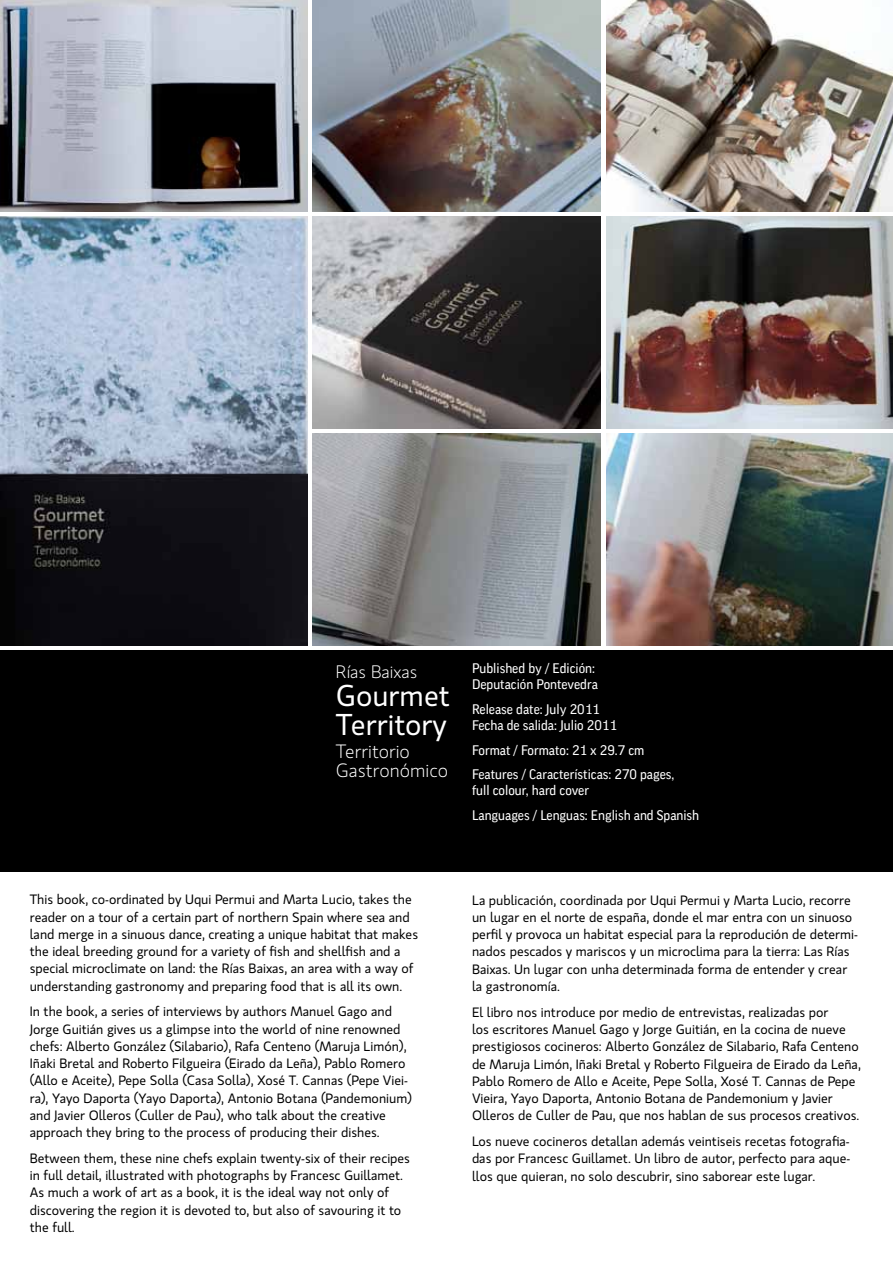
<style>
.page{position:relative;width:893px;height:1263px;background:#fff}
.page>*{position:absolute;margin:0;border:0;box-sizing:border-box;transform-origin:0 0}
.t1{font:30px/28.8px "Gloriola Std";color:#fff}
.t2{font:300 19.2px/18.6px "Gloriola Std";color:#fff}
.t3{font:300 18px "Gloriola Std";color:#fff}
.t4{font:13.5px/17.2px "Gloriola Std";color:#000}
.t5{font:13.5px/16.2px "Good";color:#fff}
</style>
<div class="page">
<div style="left:0;top:651px;width:893px;height:221px;background:#000"></div>
<img style="left:312px;top:217px;width:289px;height:211px">
<img style="left:606px;top:217px;width:287px;height:211px">
<img style="left:0;top:0;width:307px;height:212px">
<img style="left:0;top:217px;width:307px;height:428px">
<img style="left:606px;top:0;width:287px;height:212px">
<img style="left:312px;top:433px;width:289px;height:212px">
<img style="left:312px;top:0;width:289px;height:212px">
<img style="left:606px;top:433px;width:287px;height:212px">
<h3 class="t3" style="left:336px;top:659px;width:83px">Rías Baixas</h3>
<h1 class="t1" style="left:336px;top:681px;width:116px">Gourmet<br>Territory</h1>
<h2 class="t2" style="left:336px;top:742px;width:114px">Territorio<br>Gastronómico</h2>
<p class="t5" style="left:472px;top:660px;width:127px">Published by / Edición:<br>Deputación Pontevedra</p>
<p class="t5" style="left:472px;top:701px;width:146px">Release date: July 2011<br>Fecha de salida: Julio 2011</p>
<p class="t5" style="left:472px;top:737px;width:204px;line-height:24.8px">Format / Formato: 21 x 29.7 cm<br>Features / Características: 270 pages,</p>
<p class="t5" style="left:472px;top:778px;width:229px;line-height:24.8px">full colour, hard cover<br>Languages / Lenguas: English and Spanish</p>
<p class="t4" style="left:30px;top:891px;width:390px">This book, co-ordinated by Uqui Permui and Marta Lucio, takes the reader on a tour of a certain part of northern Spain where sea and land merge in a sinuous dance, creating a unique habitat that makes the ideal breeding ground for a variety of fish and shellfish and a special microclimate on land: the Rías Baixas, an area with a way of understanding gastronomy and preparing food that is all its own.</p>
<p class="t4" style="left:30px;top:1003px;width:384px">In the book, a series of interviews by authors Manuel Gago and Jorge Guitián gives us a glimpse into the world of nine renowned chefs: Alberto González (Silabario), Rafa Centeno (Maruja Limón), Iñaki Bretal and Roberto Filgueira (Eirado da Leña), Pablo Romero (Allo e Aceite), Pepe Solla (Casa Solla), Xosé T. Cannas (Pepe Viei&shy;ra), Yayo Daporta (Yayo Daporta), Antonio Botana (Pandemonium) and Javier Olleros (Culler de Pau), who talk about the creative approach they bring to the process of producing their dishes.</p>
<p class="t4" style="left:30px;top:1149px;width:382px">Between them, these nine chefs explain twenty-six of their recipes in full detail, illustrated with photographs by Francesc Guillamet.<br>As much a work of art as a book, it is the ideal way not only of discovering the region it is devoted to, but also of savouring it to the full.</p>
<p class="t4" style="left:472px;top:891px;width:387px">La publicación, coordinada por Uqui Permui y Marta Lucio, recorre un lugar en el norte de españa, donde el mar entra con un sinuoso perfil y provoca un habitat especial para la reprodución de determi&shy;nados pescados y mariscos y un microclima para la tierra: Las Rías Baixas. Un lugar con unha determinada forma de entender y crear la gastronomía.</p>
<p class="t4" style="left:472px;top:1003px;width:390px">El libro nos introduce por medio de entrevistas, realizadas por<br>los escritores Manuel Gago y Jorge Guitián, en la cocina de nueve prestigiosos cocineros: Alberto González de Silabario, Rafa Centeno de Maruja Limón, Iñaki Bretal y Roberto Filgueira de Eirado da Leña, Pablo Romero de Allo e Aceite, Pepe Solla, Xosé T. Cannas de Pepe Vieira, Yayo Daporta, Antonio Botana de Pandemonium y Javier Olleros de Culler de Pau, que nos hablan de sus procesos creativos.</p>
<p class="t4" style="left:472px;top:1132px;width:380px;text-align:justify">Los nueve cocineros detallan además veintiseis recetas fotografia&shy;das por Francesc Guillamet. Un libro de autor, perfecto para aque&shy;llos que quieran, no solo descubrir, sino saborear este lugar.</p>
</div>
